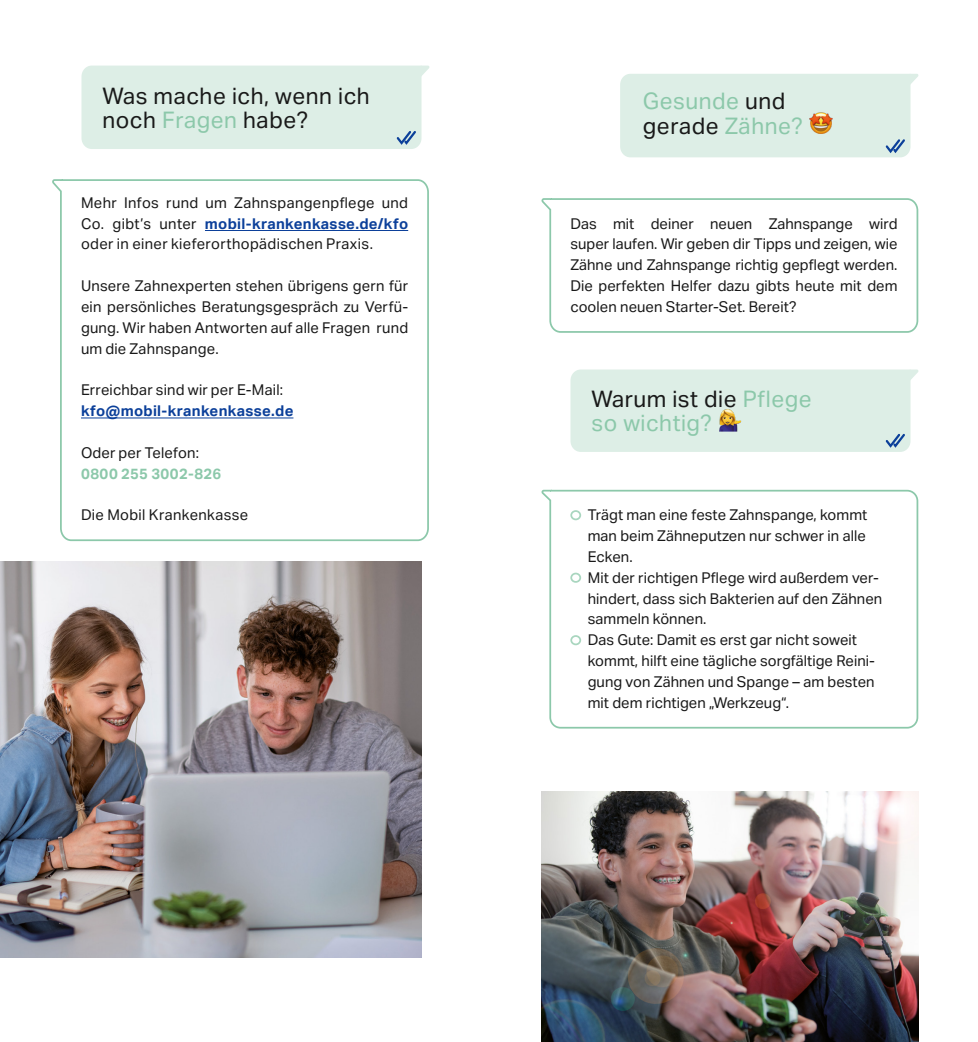
<style>
.page{position:relative;width:978px;height:1042px;background:#fff}
.page>*{position:absolute;margin:0;border:0;box-sizing:border-box;transform-origin:0 0}
.t1{font:22.75px/24.5px "Aktiv Grotesk";letter-spacing:.02em;color:#8cc8aa}
.t2{font:22.75px/24.5px "Aktiv Grotesk";letter-spacing:.02em;color:#191919}
.t3{font:14.88px/20.8px "Aktiv Grotesk";color:#191919;text-align:justify}
.t4{font:700 14.88px "Aktiv Grotesk";letter-spacing:.02em;color:#0c409a}
.t5{font:14.88px "Aktiv Grotesk";letter-spacing:.02em;color:#191919}
.t6{font:700 14.88px "Aktiv Grotesk";letter-spacing:.025em;color:#8cc8aa}
.s1{color:#8cc8aa}
.s2{font-weight:700;color:#0c409a}
.s3{color:#191919}
</style>
<div class="page">
<img style="left:0;top:562px;width:422px;height:395px">
<div style="left:81px;top:66px;width:349px;height:83px;background:#ddeee6"></div>
<svg style="left:52px;top:179px;width:377px;height:363px"></svg>
<img style="left:541px;top:791px;width:377px;height:251px">
<div style="left:570px;top:369px;width:348px;height:83px;background:#ddeee6"></div>
<img style="left:717px;top:409px;width:24px;height:22px">
<svg style="left:541px;top:198px;width:377px;height:135px"></svg>
<svg style="left:541px;top:489px;width:377px;height:240px"></svg>
<div style="left:620px;top:74px;width:298px;height:83px;background:#ddeee6"></div>
<img style="left:808px;top:112px;width:24px;height:22px">
<h1 class="t2" style="left:102px;top:84px;width:269px">Was mache ich, wenn ich noch <span class="s1">Fragen</span> habe?</h1>
<p class="t3" style="left:81px;top:192px;width:328px">Mehr Infos rund um Zahnspangenpflege und Co. gibt’s unter <span class="s2">mobil-krankenkasse.de/kfo </span>oder in einer kieferorthopädischen Praxis.</p>
<p class="t3" style="left:81px;top:276px;width:328px">Unsere Zahnexperten stehen übrigens gern für ein persönliches Beratungsgespräch zu Verfü&shy;gung. Wir haben Antworten auf alle Fragen rund um die Zahnspange.</p>
<p class="t3" style="left:81px;top:380px;width:204px">Erreichbar sind wir per E-Mail:</p>
<p class="t4" style="left:81px;top:402px;width:214px">kfo@mobil-krankenkasse.de</p>
<p class="t3" style="left:81px;top:442px;width:120px">Oder per Telefon:</p>
<p class="t6" style="left:81px;top:464px;width:142px">0800 255 3002-826</p>
<p class="t5" style="left:81px;top:506px;width:169px">Die Mobil Krankenkasse</p>
<h1 class="t1" style="left:642px;top:89px;width:161px">Gesunde <span class="s3">und gerade</span> Zähne?</h1>
<p class="t3" style="left:570px;top:213px;width:328px">Das mit deiner neuen Zahnspange wird super laufen. Wir geben dir Tipps und zeigen, wie Zähne und Zahnspange richtig gepflegt werden.<br>Die perfekten Helfer dazu gibts heute mit dem coolen neuen Starter-Set. Bereit?</p>
<h1 class="t1" style="left:591px;top:386px;width:222px"><span class="s3">Warum ist die</span> Pflege so wichtig?</h1>
<p class="t3" style="left:587px;top:505px;width:296px;text-align:left">Trägt man eine feste Zahnspange, kommt man beim Zähneputzen nur schwer in alle Ecken.<br>Mit der richtigen Pflege wird außerdem ver&shy;hindert, dass sich Bakterien auf den Zähnen sammeln können.<br>Das Gute: Damit es erst gar nicht soweit kommt, hilft eine tägliche sorgfältige Reini&shy;gung von Zähnen und Spange – am besten mit dem richtigen „Werkzeug“.</p>
</div>
